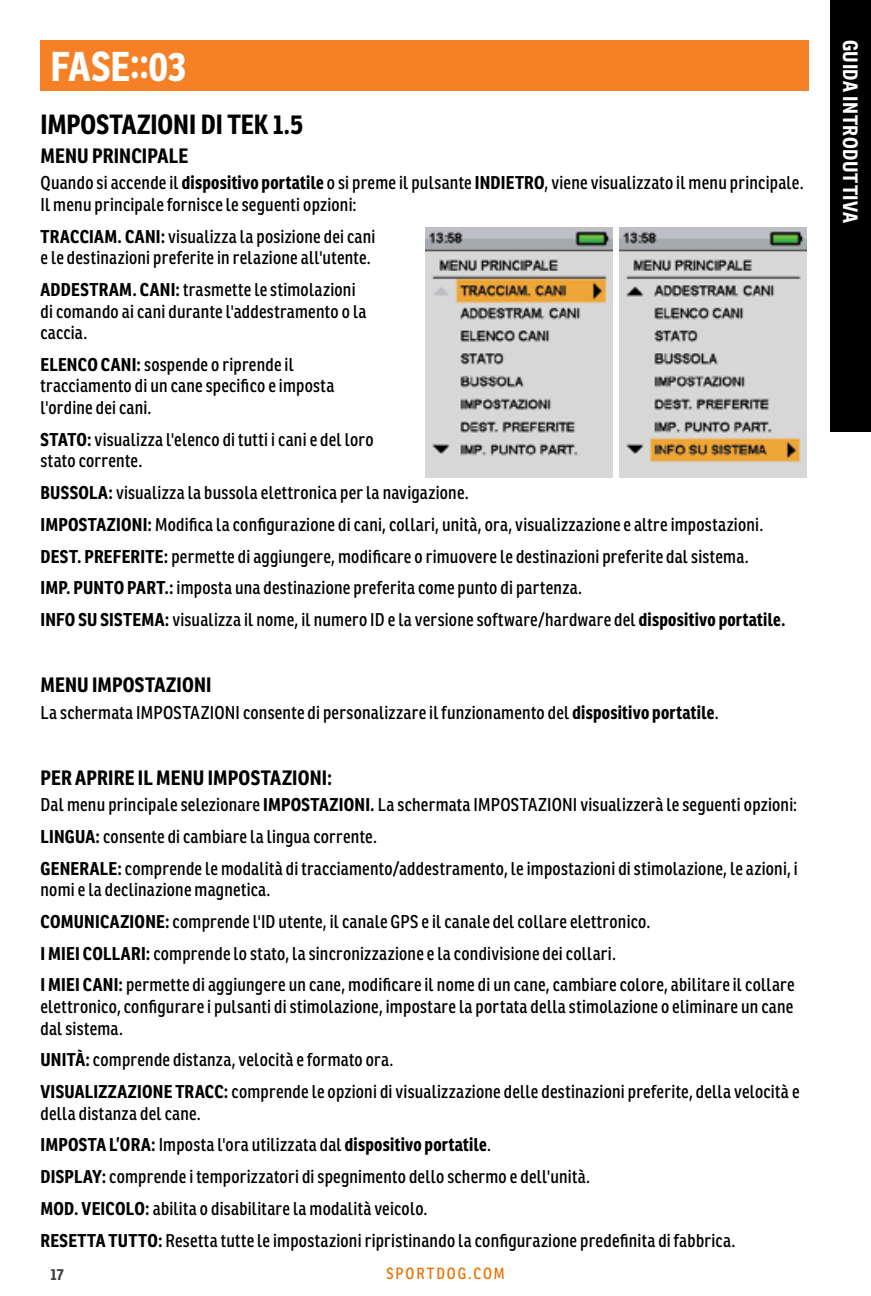
<style>
.page{position:relative;width:871px;height:1296px;background:#fff}
.page>*{position:absolute;margin:0;border:0;box-sizing:border-box;transform-origin:0 0}
.Step{font:700 40.5px "Ronnia Cond";color:#fff}
.ToC_-_Headline{font:700 27px "Ronnia Cond";letter-spacing:-.005em;color:#000}
.Subheaders{font:700 20.25px "Ronnia Cond";letter-spacing:.005em;color:#000}
.t1{font:700 20.25px "Ronnia Cond";letter-spacing:.03em;color:#fff}
.Text_-_Main_Style{font:18px/21.6px "Ronnia Cond";letter-spacing:.015em;color:#000}
.Text_-_Main_Style-2{font:700 18px "Ronnia Cond";letter-spacing:.01em;color:#000}
.t2{font:15.75px "Ronnia Cond";letter-spacing:.12em;color:#eb7203}
.t3{font:700 15.75px "Ronnia Cond";color:#404040}
.s1{font-weight:700}
.s2{font-weight:400}
</style>
<div class="page">
<div style="left:830px;top:0;width:41px;height:432px;background:#000"></div>
<div style="left:40px;top:40px;width:769px;height:51px;background:#f58026"></div>
<img style="left:425px;top:227px;width:188px;height:250px">
<img style="left:619px;top:227px;width:187px;height:250px">
<p class="Step" style="left:51px;top:40px;width:137px">FASE::03</p>
<p class="ToC_-_Headline" style="left:40px;top:107px;width:264px">IMPOSTAZIONI DI TEK 1.5</p>
<p class="Subheaders" style="left:40px;top:142px;width:149px">MENU PRINCIPALE</p>
<p class="Text_-_Main_Style" style="left:40px;top:172px;width:764px">Quando si accende il <span class="s1">dispositivo portatile</span> o si preme il pulsante <span class="s1">INDIETRO</span>, viene visualizzato il menu principale.<br>Il menu principale fornisce le seguenti opzioni:</p>
<p class="Text_-_Main_Style" style="left:40px;top:225px;width:336px"><span class="s1">TRACCIAM. CANI:</span> visualizza la posizione dei cani e le destinazioni preferite in relazione all'utente.</p>
<p class="Text_-_Main_Style" style="left:40px;top:279px;width:327px"><span class="s1">ADDESTRAM. CANI:</span> trasmette le stimolazioni di comando ai cani durante l'addestramento o la caccia.</p>
<p class="Text_-_Main_Style" style="left:40px;top:354px;width:295px"><span class="s1">ELENCO CANI:</span> sospende o riprende il tracciamento di un cane specifico e imposta l'ordine dei cani.</p>
<p class="Text_-_Main_Style" style="left:40px;top:428px;width:335px"><span class="s1">STATO:</span> visualizza l'elenco di tutti i cani e del loro stato corrente.</p>
<p class="Text_-_Main_Style" style="left:40px;top:482px;width:430px"><span class="s1">BUSSOLA:</span> visualizza la bussola elettronica per la navigazione.</p>
<p class="Text_-_Main_Style" style="left:40px;top:514px;width:724px"><span class="s1">IMPOSTAZIONI:</span> Modifica la configurazione di cani, collari, unità, ora, visualizzazione e altre impostazioni.</p>
<p class="Text_-_Main_Style" style="left:40px;top:545px;width:710px"><span class="s1">DEST. PREFERITE:</span> permette di aggiungere, modificare o rimuovere le destinazioni preferite dal sistema.</p>
<p class="Text_-_Main_Style" style="left:40px;top:577px;width:543px"><span class="s1">IMP. PUNTO PART.:</span> imposta una destinazione preferita come punto di partenza.</p>
<p class="Text_-_Main_Style" style="left:40px;top:609px;width:746px"><span class="s1">INFO SU SISTEMA:</span> visualizza il nome, il numero ID e la versione software/hardware del <span class="s1">dispositivo portatile.</span></p>
<p class="Subheaders" style="left:40px;top:672px;width:172px">MENU IMPOSTAZIONI</p>
<p class="Text_-_Main_Style" style="left:40px;top:701px;width:680px">La schermata IMPOSTAZIONI consente di personalizzare il funzionamento del <span class="s1">dispositivo portatile</span>.</p>
<p class="Subheaders" style="left:40px;top:764px;width:293px">PER APRIRE IL MENU IMPOSTAZIONI:</p>
<p class="Text_-_Main_Style" style="left:40px;top:794px;width:758px">Dal menu principale selezionare <span class="s1">IMPOSTAZIONI.</span> La schermata IMPOSTAZIONI visualizzerà le seguenti opzioni:</p>
<p class="Text_-_Main_Style" style="left:40px;top:826px;width:338px"><span class="s1">LINGUA:</span> consente di cambiare la lingua corrente.</p>
<p class="Text_-_Main_Style" style="left:40px;top:857px;width:759px"><span class="s1">GENERALE:</span> comprende le modalità di tracciamento/addestramento, le impostazioni di stimolazione, le azioni, i nomi e la declinazione magnetica.</p>
<p class="Text_-_Main_Style" style="left:40px;top:911px;width:611px"><span class="s1">COMUNICAZIONE:</span> comprende l'ID utente, il canale GPS e il canale del collare elettronico.</p>
<p class="Text_-_Main_Style" style="left:40px;top:942px;width:577px"><span class="s1">I MIEI COLLARI:</span> comprende lo stato, la sincronizzazione e la condivisione dei collari.</p>
<p class="Text_-_Main_Style" style="left:40px;top:974px;width:755px;text-align:justify"><span class="s1">I MIEI CANI:</span> permette di aggiungere un cane, modificare il nome di un cane, cambiare colore, abilitare il collare elettronico, configurare i pulsanti di stimolazione, impostare la portata della stimolazione o eliminare un cane dal sistema.</p>
<p class="Text_-_Main_Style" style="left:40px;top:1049px;width:354px"><span class="s1">UNITÀ:</span> comprende distanza, velocità e formato ora.</p>
<p class="Text_-_Main_Style" style="left:40px;top:1081px;width:760px"><span class="s1">VISUALIZZAZIONE TRACC:</span> comprende le opzioni di visualizzazione delle destinazioni preferite, della velocità e della distanza del cane.</p>
<p class="Text_-_Main_Style-2" style="left:40px;top:1133px;width:452px">IMPOSTA L’ORA: <span class="s2">Imposta l'ora utilizzata dal</span> dispositivo portatile<span class="s2">.</span></p>
<p class="Text_-_Main_Style" style="left:40px;top:1166px;width:551px"><span class="s1">DISPLAY:</span> comprende i temporizzatori di spegnimento dello schermo e dell'unità.</p>
<p class="Text_-_Main_Style" style="left:40px;top:1198px;width:389px"><span class="s1">MOD. VEICOLO:</span> abilita o disabilitare la modalità veicolo.</p>
<p class="Text_-_Main_Style" style="left:40px;top:1229px;width:696px"><span class="s1">RESETTA TUTTO:</span> Resetta tutte le impostazioni ripristinando la configurazione predefinita di fabbrica.</p>
<p class="t3" style="left:51px;top:1264px;width:15px">17</p>
<p class="t2" style="left:386px;top:1264px;width:120px">SPORTDOG.COM</p>
<p class="t1" style="left:863px;top:40px;width:185px;rotate:90deg">GUIDA INTRODUTTIVA</p>
</div>
